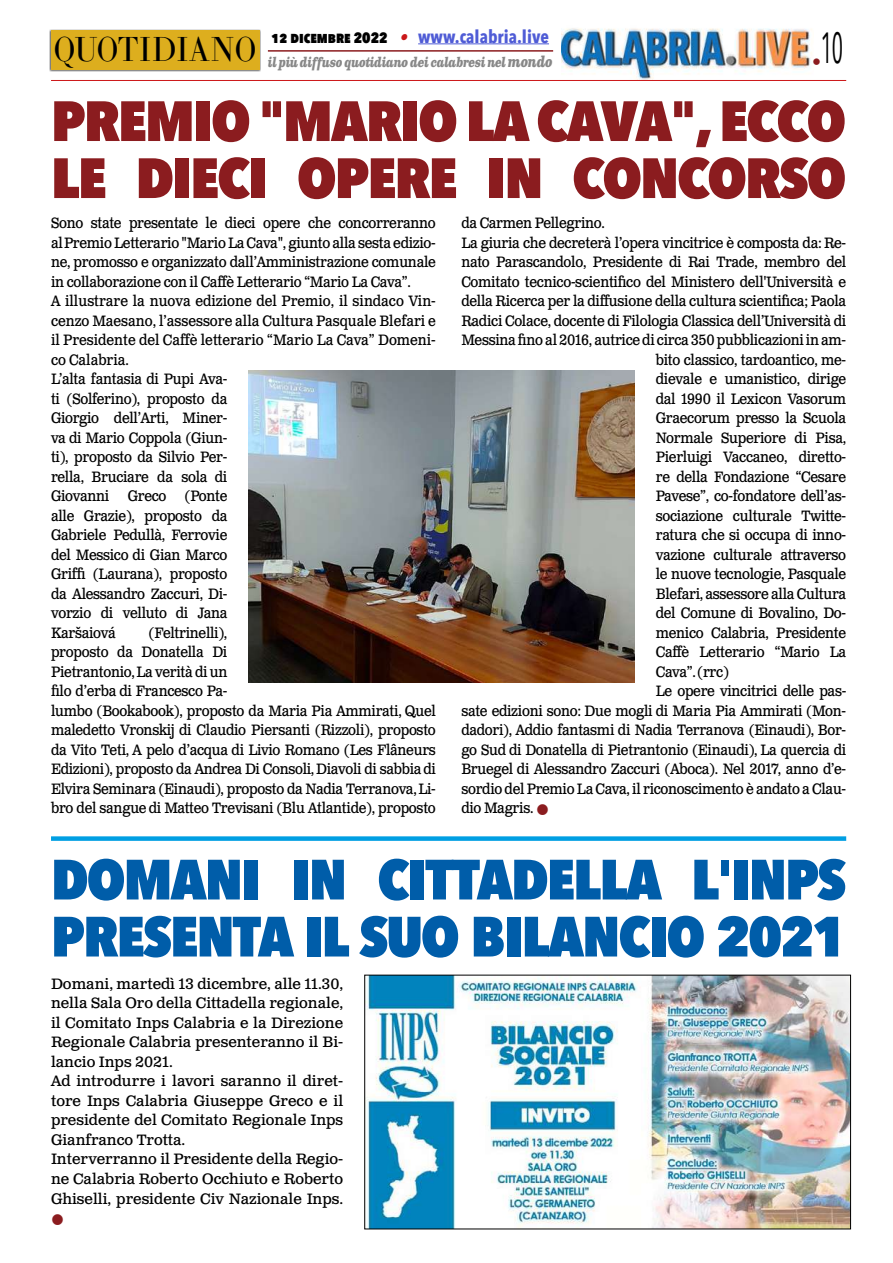
<style>
.page{position:relative;width:893px;height:1263px;background:#fff}
.page>*{position:absolute;margin:0;border:0;box-sizing:border-box;transform-origin:0 0}
.t1{font:800 56.1px/57px "Avenir Next Condensed";letter-spacing:-.03em;color:#005da9;scale:1.08 1}
.t2{font:800 56.1px/57px "Avenir Next Condensed";letter-spacing:-.03em;color:#8b1c1f;scale:1.1 1}
.t3{font:43.5px "Avenir Next Condensed";color:#000;scale:.55 1}
.t4{font:34.2px "LTC Bodoni 175 Pro";color:#000;scale:.88 1}
.t5{font:700 18px "Avenir Next Condensed";color:#4f5cd6}
.t6{font:15px/19.5px "Clarendon Text Pro";letter-spacing:-.02em;color:#000;scale:.9 1}
.t7{font:15px/19.5px "Clarendon Text Pro";color:#000}
.t8{font:italic 700 13.5px "Clarendon Text Pro";letter-spacing:-.05em;color:#878787;scale:.79 1}
.s1{font-weight:800;font-size:15px;color:#000}
.s2{font-family:"Clarendon Text Pro";font-style:italic;font-size:16.5px;color:#ca181a}
.s3{font-size:15px}
</style>
<div class="page">
<img style="left:561px;top:28px;width:251px;height:52px">
<hr style="left:51px;top:80px;width:795px;height:1px;background:#cd1719">
<div style="left:49px;top:29px;width:212px;height:43px;background:#000;opacity:.75"></div>
<div style="left:51px;top:31px;width:208px;height:39px;background:#ddae1e"></div>
<hr style="left:418px;top:43px;width:131px;height:1px;background:#4f5cd6">
<hr style="left:268px;top:50px;width:285px;height:2px;background:#8b1c1f">
<img style="left:249px;top:370px;width:385px;height:312px">
<div style="left:51px;top:836px;width:795px;height:5px;background:#009fe3"></div>
<img style="left:366px;top:977px;width:483px;height:250px">
<div style="left:364px;top:975px;width:487px;height:254px;border:1px solid #000"></div>
<h3 class="t4" style="left:54px;top:27px;width:232px">QUOTIDIANO</h3>
<p class="t5" style="left:272px;top:25px;width:279px"><span class="s1">12 dicembre 2022</span> <span class="s2">•</span> www.calabria.live</p>
<p class="t8" style="left:268px;top:53px;width:362px">il più diffuso quotidiano dei calabresi nel <span class="s3">mondo</span></p>
<h2 class="t3" style="left:812px;top:11px;width:58px"><sub>•</sub>10</h2>
<h1 class="t2" style="left:51px;top:92px;width:724px">PREMIO "MARIO LA CAVA", ECCO<br>LE DIECI OPERE IN CONCORSO</h1>
<p class="t6" style="left:51px;top:214px;width:429px">Sono state presentate le dieci opere che concorreranno al Premio Letterario "Mario La Cava", giunto alla sesta edizio&shy;ne, promosso e organizzato dall’Amministrazione comunale in collaborazione con il Caffè Letterario “Mario La Cava”.<br>A illustrare la nuova edizione del Premio, il sindaco Vin&shy;cenzo Maesano, l’assessore alla Cultura Pasquale Blefari e il Presidente del Caffè letterario “Mario La Cava” Domeni&shy;co Calabria.<br>L’alta fantasia di Pupi Ava-<br>ti (Solferino), proposto da<br>Giorgio dell’Arti, Miner-<br>va di Mario Coppola (Giun-<br>ti), proposto da Silvio Per-<br>rella, Bruciare da sola di<br>Giovanni Greco (Ponte<br>alle Grazie), proposto da<br>Gabriele Pedullà, Ferrovie<br>del Messico di Gian Marco<br>Griffi (Laurana), proposto<br>da Alessandro Zaccuri, Di-<br>vorzio di velluto di Jana<br>Karšaiová</p>
<p class="t6" style="left:51px;top:624px;width:429px;text-indent:98px">(Feltrinelli),<br>proposto da Donatella Di<br>Pietrantonio, La verità di un<br>filo d’erba di Francesco Pa-<br>lumbo (Bookabook), proposto da Maria Pia Ammirati, Quel maledetto Vronskij di Claudio Piersanti (Rizzoli), proposto da Vito Teti, A pelo d’acqua di Livio Romano (Les Flâneurs Edizioni), proposto da Andrea Di Consoli, Diavoli di sabbia di Elvira Seminara (Einaudi), proposto da Nadia Terranova, Li&shy;bro del sangue di Matteo Trevisani (Blu Atlantide), proposto</p>
<p class="t6" style="left:461px;top:214px;width:161px">da Carmen Pellegrino.</p>
<p class="t6" style="left:461px;top:234px;width:429px">La giuria che decreterà l’opera vincitrice è composta da: Re-</p>
<p class="t6" style="left:461px;top:253px;width:429px">nato Parascandolo, Presidente di Rai Trade, membro del</p>
<p class="t6" style="left:461px;top:273px;width:429px">Comitato tecnico-scientifico del Ministero dell'Università e</p>
<p class="t6" style="left:461px;top:292px;width:429px">della Ricerca per la diffusione della cultura scientifica; Paola</p>
<p class="t6" style="left:461px;top:312px;width:429px">Radici Colace, docente di Filologia Classica dell’Università di</p>
<p class="t6" style="left:461px;top:331px;width:429px">Messina fino al 2016, autrice di circa 350 pubblicazioni in am-</p>
<p class="t6" style="left:656px;top:351px;width:213px">bito classico, tardoantico, me-</p>
<p class="t6" style="left:656px;top:370px;width:213px">dievale e umanistico, dirige</p>
<p class="t6" style="left:656px;top:390px;width:213px">dal 1990 il Lexicon Vasorum</p>
<p class="t6" style="left:656px;top:409px;width:213px">Graecorum presso la Scuola</p>
<p class="t6" style="left:656px;top:429px;width:213px">Normale Superiore di Pisa,</p>
<p class="t6" style="left:656px;top:448px;width:213px">Pierluigi Vaccaneo, diretto-</p>
<p class="t6" style="left:656px;top:468px;width:213px">re della Fondazione “Cesare</p>
<p class="t6" style="left:656px;top:487px;width:213px">Pavese”, co-fondatore dell’as-</p>
<p class="t6" style="left:656px;top:507px;width:213px">sociazione culturale Twitte-</p>
<p class="t6" style="left:656px;top:526px;width:213px">ratura che si occupa di inno-</p>
<p class="t6" style="left:656px;top:546px;width:213px">vazione culturale attraverso</p>
<p class="t6" style="left:656px;top:565px;width:213px">le nuove tecnologie, Pasquale</p>
<p class="t6" style="left:656px;top:585px;width:213px">Blefari, assessore alla Cultura</p>
<p class="t6" style="left:656px;top:604px;width:213px">del Comune di Bovalino, Do-</p>
<p class="t6" style="left:656px;top:624px;width:213px">menico Calabria, Presidente</p>
<p class="t6" style="left:656px;top:643px;width:213px">Caffè Letterario “Mario La</p>
<p class="t6" style="left:656px;top:663px;width:83px">Cava”. (rrc)</p>
<p class="t6" style="left:656px;top:682px;width:213px">Le opere vincitrici delle pas-</p>
<p class="t6" style="left:461px;top:702px;width:429px">sate edizioni sono: Due mogli di Maria Pia Ammirati (Mon-</p>
<p class="t6" style="left:461px;top:721px;width:429px">dadori), Addio fantasmi di Nadia Terranova (Einaudi), Bor-</p>
<p class="t6" style="left:461px;top:741px;width:429px">go Sud di Donatella di Pietrantonio (Einaudi), La quercia di</p>
<p class="t6" style="left:461px;top:760px;width:429px">Bruegel di Alessandro Zaccuri (Aboca). Nel 2017, anno d’e-</p>
<p class="t6" style="left:461px;top:780px;width:429px">sordio del Premio La Cava, il riconoscimento è andato a Clau-</p>
<p class="t6" style="left:461px;top:799px;width:82px">dio Magris.</p>
<h1 class="t1" style="left:51px;top:851px;width:738px">DOMANI IN CITTADELLA L'INPS<br>PRESENTA IL SUO BILANCIO 2021</h1>
<p class="t7" style="left:51px;top:975px;width:294px">Domani, martedì 13 dicembre, alle 11.30, nella Sala Oro della Cittadella regionale, il Comitato Inps Calabria e la Direzione Regionale Calabria presenteranno il Bi&shy;lancio Inps 2021.<br>Ad introdurre i lavori saranno il diret&shy;tore Inps Calabria Giuseppe Greco e il presidente del Comitato Regionale Inps Gianfranco Trotta.<br>Interverranno il Presidente della Regio&shy;ne Calabria Roberto Occhiuto e Roberto Ghiselli, presidente Civ Nazionale Inps.</p>
</div>
